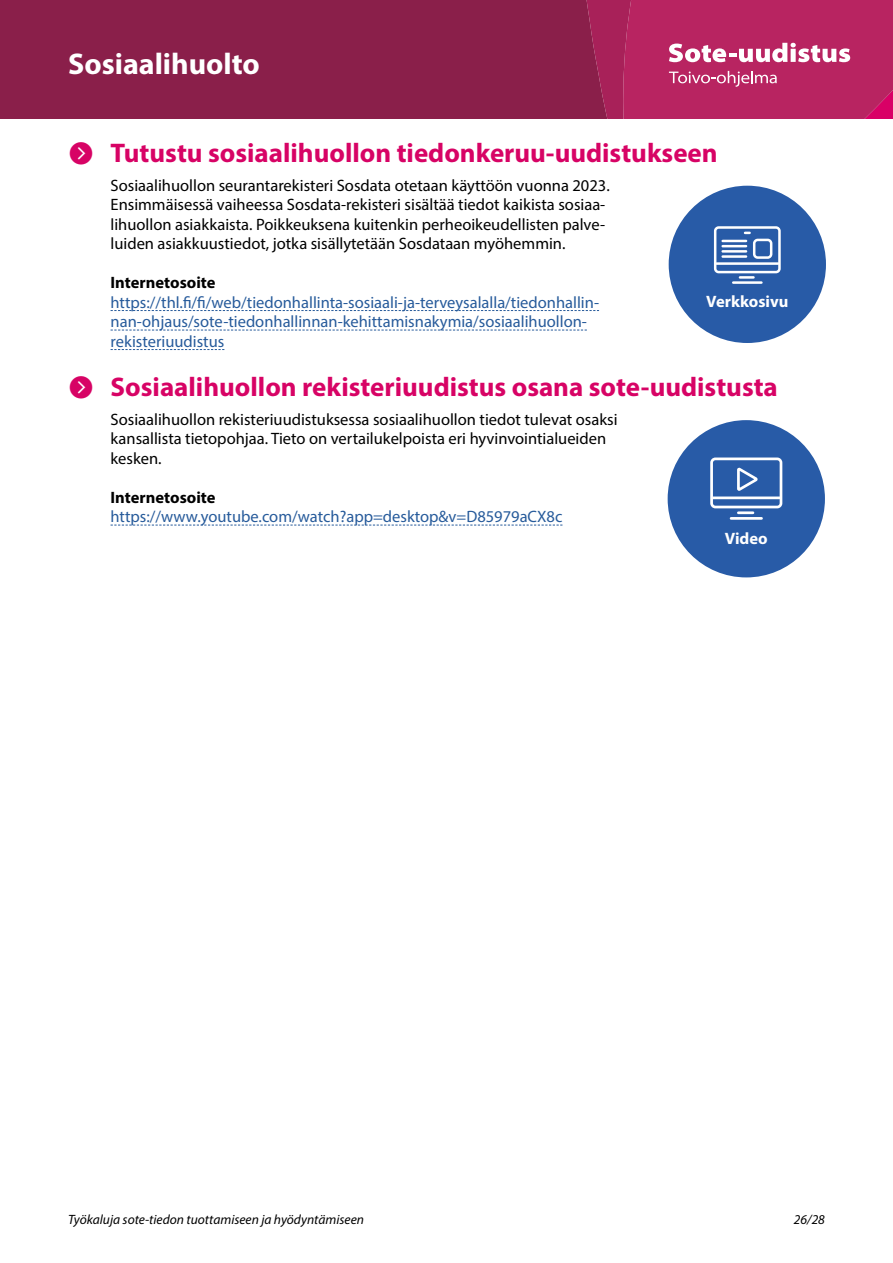
<style>
.page{position:relative;width:893px;height:1263px;background:#fff}
.page>*{position:absolute;margin:0;border:0;box-sizing:border-box;transform-origin:0 0}
.Running_header{font:700 30px "Myriad Pro";color:#fff}
.H1_Päätason_otsikko{font:700 27px "Myriad Pro";color:#d70365}
.Leipäteksti{font:16.5px/19.5px "Myriad Pro";color:#000}
.Leipäteksti-2{font:16.5px/19.5px "Myriad Pro";color:#275b9b}
.H2_musta{font:700 16.5px "Myriad Pro";color:#000}
.t1{font:700 16.5px "Myriad Pro";color:#fff}
.t2{font:italic 13.5px "Myriad Pro";color:#000}
.s1{font-family:"THL";font-weight:400;font-size:30px}
</style>
<div class="page">
<div style="left:0;top:0;width:575px;height:118px;background:#8a1f4a"></div>
<svg style="left:575px;top:0;width:318px;height:118px;background:#b72f67"></svg>
<div style="left:669px;top:186px;width:157px;height:157px;background:#285ba7;border-radius:50%"></div>
<div style="left:714px;top:226px;width:67px;height:47px;border:3px solid #fff;border-radius:4px"></div>
<hr style="left:733px;top:281px;width:28px;height:3px;background:#fff">
<hr style="left:716px;top:262px;width:62px;height:3px;background:#fff">
<svg style="left:740px;top:276px;width:13px;height:3px"></svg>
<div style="left:753px;top:239px;width:19px;height:20px;border:3px solid #fff;border-radius:4px"></div>
<hr style="left:723px;top:240px;width:23px;height:2px;background:#fff">
<hr style="left:723px;top:245px;width:23px;height:2px;background:#fff">
<hr style="left:723px;top:250px;width:23px;height:3px;background:#fff">
<hr style="left:723px;top:255px;width:23px;height:3px;background:#fff">
<div style="left:668px;top:420px;width:157px;height:157px;background:#285ba7;border-radius:50%"></div>
<div style="left:710px;top:457px;width:72px;height:51px;border:3px solid #fff;border-radius:4px"></div>
<hr style="left:731px;top:517px;width:30px;height:3px;background:#fff">
<hr style="left:713px;top:496px;width:67px;height:3px;background:#fff">
<hr style="left:738px;top:511px;width:15px;height:3px;background:#fff">
<svg style="left:737px;top:467px;width:21px;height:24px"></svg>
<svg style="left:111px;top:310px;width:488px;height:1px"></svg>
<svg style="left:111px;top:330px;width:476px;height:1px"></svg>
<svg style="left:111px;top:349px;width:113px;height:1px"></svg>
<svg style="left:111px;top:525px;width:451px;height:1px"></svg>
<h1 class="Running_header" style="left:68px;top:44px;width:193px">Sosiaalihuolto</h1>
<h2 class="H1_Päätason_otsikko" style="left:68px;top:135px;width:651px"><span class="s1">A</span> Tutustu sosiaalihuollon tiedonkeruu-uudistukseen</h2>
<p class="Leipäteksti" style="left:111px;top:175px;width:501px">Sosiaalihuollon seurantarekisteri Sosdata otetaan käyttöön vuonna 2023.<br>Ensimmäisessä vaiheessa Sosdata-rekisteri sisältää tiedot kaikista sosiaa&shy;lihuollon asiakkaista. Poikkeuksena kuitenkin perheoikeudellisten palve&shy;luiden asiakkuustiedot, jotka sisällytetään Sosdataan myöhemmin.</p>
<p class="H2_musta" style="left:111px;top:272px;width:107px">Internetosoite</p>
<p class="Leipäteksti-2" style="left:111px;top:292px;width:490px">https://thl.fi/fi/web/tiedonhallinta-sosiaali-ja-terveysalalla/tiedonhallin&shy;nan-ohjaus/sote-tiedonhallinnan-kehittamisnakymia/sosiaalihuollon&shy;rekisteriuudistus</p>
<h2 class="H1_Päätason_otsikko" style="left:68px;top:369px;width:711px"><span class="s1">A</span> Sosiaalihuollon rekisteriuudistus osana sote-uudistusta</h2>
<p class="Leipäteksti" style="left:111px;top:409px;width:508px">Sosiaalihuollon rekisteriuudistuksessa sosiaalihuollon tiedot tulevat osaksi kansallista tietopohjaa. Tieto on vertailukelpoista eri hyvinvointialueiden kesken.</p>
<p class="H2_musta" style="left:111px;top:486px;width:107px">Internetosoite</p>
<p class="Leipäteksti-2" style="left:111px;top:506px;width:453px">https://www.youtube.com/watch?app=desktop&amp;v=D85979aCX8c</p>
<p class="t1" style="left:706px;top:291px;width:84px">Verkkosivu</p>
<p class="t1" style="left:725px;top:527px;width:44px">Video</p>
<p class="t2" style="left:68px;top:1211px;width:297px">Työkaluja sote-tiedon tuottamiseen ja hyödyntämiseen</p>
<p class="t2" style="left:794px;top:1211px;width:32px">26/28</p>
</div>
